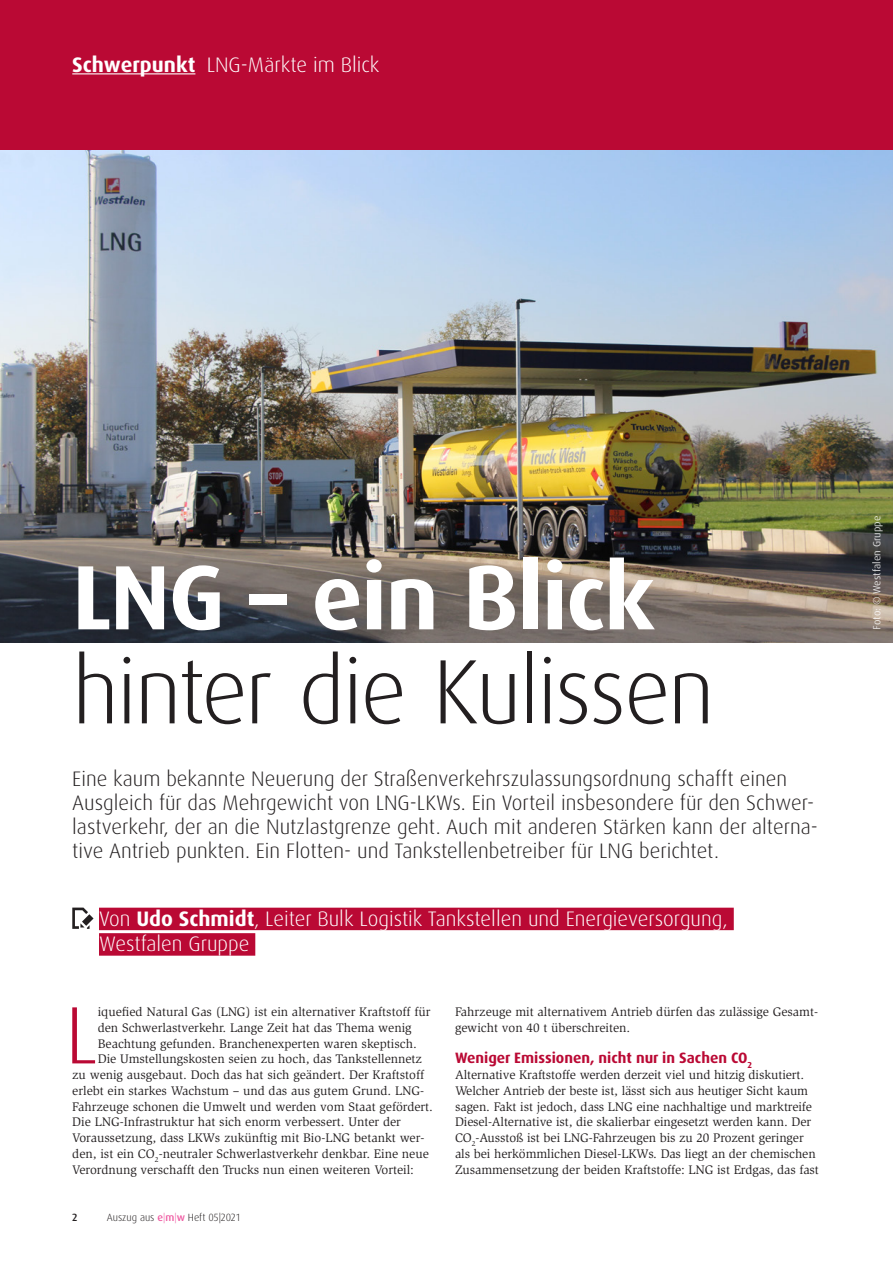
<style>
.page{position:relative;width:893px;height:1263px;background:#fff}
.page>*{position:absolute;margin:0;border:0;box-sizing:border-box;transform-origin:0 0}
._1_Headline_groß__va{font:300 91.5px "Dax Pro";letter-spacing:-.03em;color:#231f20}
._1_Headline_groß__va-2{font:700 91.5px "Dax Pro";letter-spacing:-.015em;color:#fff}
._5_copy_Ligatur-_Rot{font:300 81.45px "Dax Pro";color:#ba0934}
._3_Intro{font:300 21px/24px "Dax Pro";color:#231f20}
._4_author_groß{font:300 21px/25.5px "Dax Pro";color:#fff}
._1_Rubrik_groß{font:300 21px "Dax Pro";color:#fff}
._7_subhead_bold_Rot{font:700 15px "Dax Pro";color:#ba0934}
._5_copy_Ligatur-_Rot-2{font:12.75px/15.8px "Slimbach Std";color:#231f20}
._5_copy{font:12.75px/15.8px "Slimbach Std";letter-spacing:-.005em;color:#231f20}
.t1{font:300 10.5px "Dax Pro";color:#231f20}
.t2{font:10.5px "Dax Pro";color:#fff}
.t3{font:500 10.5px "Dax Pro";color:#231f20}
.s1{font-weight:700}
.s2{font-weight:500;color:#ef59a1}
.s3{color:#ef59a1}
</style>
<div class="page">
<img style="left:0;top:150px;width:893px;height:492px">
<div style="left:99px;top:908px;width:635px;height:22px;background:#ba0934"></div>
<div style="left:99px;top:933px;width:156px;height:23px;background:#ba0934"></div>
<svg style="left:72px;top:907px;width:22px;height:22px"></svg>
<div style="left:0;top:0;width:893px;height:150px;background:#ba0934"></div>
<hr style="left:72px;top:73px;width:123px;height:1px;background:#fff">
<p class="_1_Rubrik_groß" style="left:72px;top:51px;width:309px"><span class="s1">Schwerpunkt</span> LNG-Märkte im Blick</p>
<p class="_1_Headline_groß__va-2" style="left:72px;top:538px;width:584px">LNG – ein Blick</p>
<p class="_1_Headline_groß__va" style="left:72px;top:633px;width:644px">hinter die Kulissen</p>
<p class="_3_Intro" style="left:72px;top:766px;width:747px">Eine kaum bekannte Neuerung der Straßenverkehrszulassungsordnung schafft einen Ausgleich für das Mehrgewicht von LNG-LKWs. Ein Vorteil insbesondere für den Schwer&shy;lastverkehr, der an die Nutzlastgrenze geht. Auch mit anderen Stärken kann der alterna&shy;tive Antrieb punkten. Ein Flotten- und Tankstellenbetreiber für LNG berichtet.</p>
<p class="_4_author_groß" style="left:99px;top:906px;width:630px">Von <span class="s1">Udo Schmidt</span>, Leiter Bulk Logistik Tankstellen und Energieversorgung,<br>Westfalen Gruppe</p>
<p class="_5_copy_Ligatur-_Rot" style="left:65px;top:983px;width:34px">L</p>
<p class="_5_copy_Ligatur-_Rot-2" style="left:98px;top:1004px;width:334px">iquefied Natural Gas (LNG) ist ein alternativer Kraftstoff für</p>
<p class="_5_copy_Ligatur-_Rot-2" style="left:98px;top:1020px;width:315px">den Schwerlastverkehr. Lange Zeit hat das Thema wenig</p>
<p class="_5_copy_Ligatur-_Rot-2" style="left:98px;top:1035px;width:321px">Beachtung gefunden. Branchenexperten waren skeptisch.</p>
<p class="_5_copy_Ligatur-_Rot-2" style="left:98px;top:1051px;width:326px">Die Umstellungskosten seien zu hoch, das Tankstellennetz</p>
<p class="_5_copy_Ligatur-_Rot-2" style="left:72px;top:1067px;width:353px">zu wenig ausgebaut. Doch das hat sich geändert. Der Kraftstoff</p>
<p class="_5_copy_Ligatur-_Rot-2" style="left:72px;top:1083px;width:353px">erlebt ein starkes Wachstum – und das aus gutem Grund. LNG-</p>
<p class="_5_copy_Ligatur-_Rot-2" style="left:72px;top:1098px;width:362px">Fahrzeuge schonen die Umwelt und werden vom Staat gefördert.</p>
<p class="_5_copy_Ligatur-_Rot-2" style="left:72px;top:1114px;width:330px">Die LNG-Infrastruktur hat sich enorm verbessert. Unter der</p>
<p class="_5_copy_Ligatur-_Rot-2" style="left:72px;top:1130px;width:354px">Voraussetzung, dass LKWs zukünftig mit Bio-LNG betankt wer-</p>
<p class="_5_copy_Ligatur-_Rot-2" style="left:72px;top:1146px;width:358px">den, ist ein CO<sub>2</sub>-neutraler Schwerlastverkehr denkbar. Eine neue</p>
<p class="_5_copy_Ligatur-_Rot-2" style="left:72px;top:1161px;width:343px">Verordnung verschafft den Trucks nun einen weiteren Vorteil:</p>
<p class="t3" style="left:72px;top:1210px;width:7px">2</p>
<p class="t1" style="left:107px;top:1210px;width:135px">Auszug aus <span class="s2">e</span><span class="s3">|</span><span class="s2">m</span><span class="s3">|</span><span class="s2">w</span> Heft 05|2021</p>
<p class="_5_copy_Ligatur-_Rot-2" style="left:455px;top:1004px;width:365px">Fahrzeuge mit alternativem Antrieb dürfen das zulässige Gesamt&shy;gewicht von 40 t überschreiten.</p>
<p class="_7_subhead_bold_Rot" style="left:455px;top:1048px;width:299px">Weniger Emissionen, nicht nur in Sachen CO<sub>2</sub></p>
<p class="_5_copy" style="left:455px;top:1067px;width:365px">Alternative Kraftstoffe werden derzeit viel und hitzig diskutiert.<br>Welcher Antrieb der beste ist, lässt sich aus heutiger Sicht kaum sagen. Fakt ist jedoch, dass LNG eine nachhaltige und marktreife Diesel-Alternative ist, die skalierbar eingesetzt werden kann. Der CO<sub>2</sub>-Ausstoß ist bei LNG-Fahrzeugen bis zu 20 Prozent geringer als bei herkömmlichen Diesel-LKWs. Das liegt an der chemischen Zusammensetzung der beiden Kraftstoffe: LNG ist Erdgas, das fast</p>
<p class="t2" style="left:870px;top:630px;width:115px;rotate:-90deg">Foto: © Westfalen Gruppe</p>
</div>
